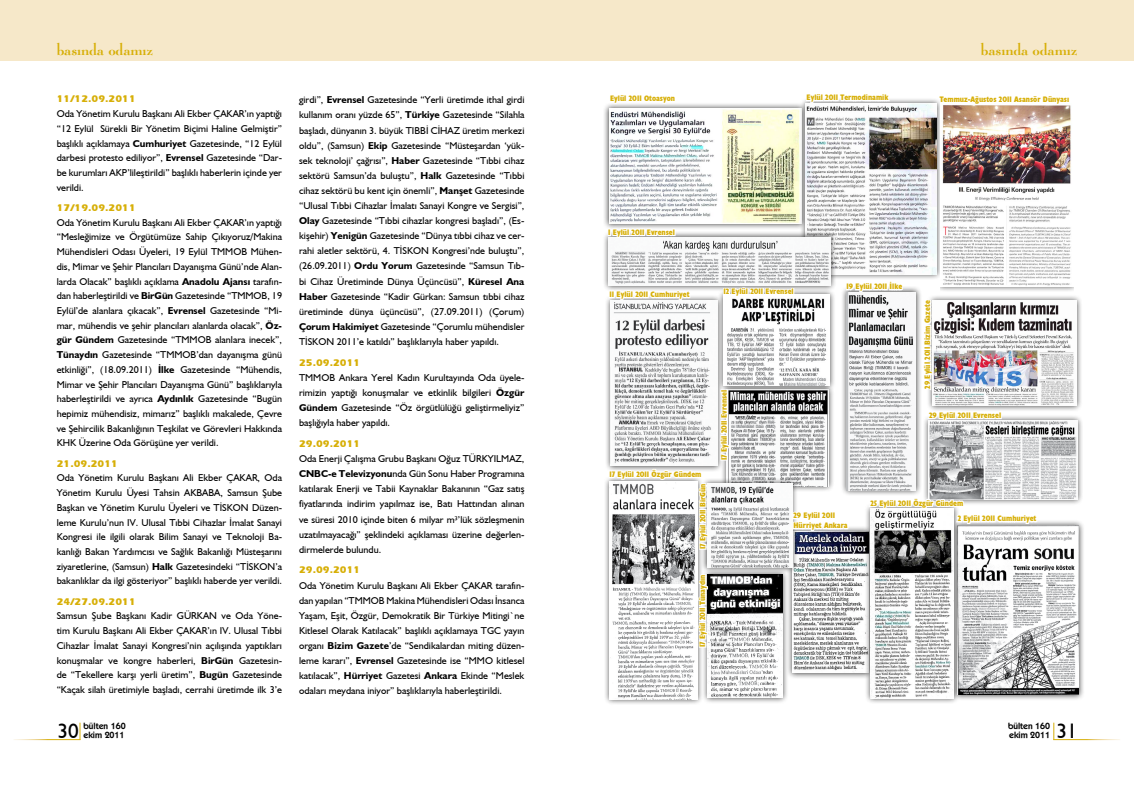
<style>
.page{position:relative;width:1134px;height:794px;background:#fff}
.page>*{position:absolute;margin:0;border:0;box-sizing:border-box;transform-origin:0 0}
.t1{font:21px "Humanist 521 BT";color:#000}
.t2{font:16px "Lucian BT";letter-spacing:-.01em;color:#d7af07}
.t3{font:10px/14.7px "Humanist 521 BT";color:#000;text-align:justify}
.t4{font:700 10px "TR Erie";color:#d7af07}
.t5{font:600 9px/9px "Kabel IT Cby BT";color:#000}
.t6{font:700 condensed 8px/10px "Humanist 521 BT Xtra";color:#d7af07}
.s1{font-weight:700}
</style>
<div class="page">
<div style="left:0;top:0;width:1134px;height:60px;background:#f6e8c9"></div>
<svg style="left:79px;top:722px;width:1px;height:17px"></svg>
<svg style="left:1053px;top:722px;width:1px;height:17px"></svg>
<div style="left:786px;top:526px;width:88px;height:153px;background:#000;opacity:.75"></div>
<img style="left:793px;top:531px;width:72px;height:142px">
<div style="left:923px;top:414px;width:160px;height:92px;background:#000;opacity:.75"></div>
<img style="left:929px;top:420px;width:148px;height:79px">
<div style="left:720px;top:383px;width:115px;height:109px;background:#000;opacity:.75"></div>
<img style="left:726px;top:392px;width:103px;height:94px">
<div style="left:603px;top:102px;width:205px;height:128px;background:#000;opacity:.75"></div>
<img style="left:609px;top:108px;width:191px;height:115px">
<div style="left:800px;top:97px;width:143px;height:183px;background:#000;opacity:.75"></div>
<img style="left:806px;top:103px;width:131px;height:171px">
<div style="left:603px;top:231px;width:234px;height:61px;background:#000;opacity:.75"></div>
<img style="left:609px;top:237px;width:222px;height:48px">
<div style="left:951px;top:519px;width:134px;height:182px;background:#000;opacity:.75"></div>
<img style="left:960px;top:525px;width:119px;height:170px">
<div style="left:605px;top:294px;width:118px;height:178px;background:#000;opacity:.75"></div>
<img style="left:611px;top:300px;width:106px;height:166px">
<div style="left:717px;top:289px;width:119px;height:103px;background:#000;opacity:.75"></div>
<img style="left:724px;top:295px;width:106px;height:91px">
<div style="left:701px;top:478px;width:97px;height:95px;background:#000;opacity:.75"></div>
<img style="left:707px;top:484px;width:85px;height:83px">
<div style="left:604px;top:475px;width:99px;height:230px;background:#000;opacity:.75"></div>
<img style="left:610px;top:550px;width:87px;height:149px">
<div style="left:702px;top:569px;width:87px;height:135px;background:#000;opacity:.75"></div>
<img style="left:708px;top:575px;width:74px;height:122px">
<div style="left:840px;top:286px;width:82px;height:211px;background:#000;opacity:.75"></div>
<img style="left:846px;top:292px;width:70px;height:198px">
<div style="left:865px;top:502px;width:95px;height:202px;background:#000;opacity:.75"></div>
<img style="left:871px;top:533px;width:83px;height:165px">
<div style="left:926px;top:294px;width:156px;height:117px;background:#000;opacity:.75"></div>
<img style="left:932px;top:300px;width:144px;height:105px">
<svg style="left:608px;top:102px;width:69px;height:11px"></svg>
<svg style="left:805px;top:97px;width:87px;height:15px"></svg>
<svg style="left:608px;top:226px;width:68px;height:40px"></svg>
<svg style="left:609px;top:288px;width:83px;height:21px"></svg>
<svg style="left:722px;top:286px;width:72px;height:39px"></svg>
<svg style="left:921px;top:298px;width:24px;height:94px"></svg>
<svg style="left:790px;top:509px;width:60px;height:31px"></svg>
<svg style="left:718px;top:389px;width:39px;height:71px"></svg>
<svg style="left:696px;top:573px;width:24px;height:74px"></svg>
<svg style="left:609px;top:467px;width:111px;height:83px"></svg>
<svg style="left:925px;top:409px;width:77px;height:40px"></svg>
<svg style="left:867px;top:496px;width:172px;height:37px"></svg>
<div style="left:941px;top:103px;width:132px;height:188px;background:#000;opacity:.75"></div>
<img style="left:941px;top:103px;width:132px;height:183px">
<svg style="left:938px;top:97px;width:132px;height:16px"></svg>
<svg style="left:845px;top:278px;width:59px;height:23px"></svg>
<h2 class="t2" style="left:57px;top:40px;width:98px">basında odamız</h2>
<p class="t4" style="left:57px;top:93px;width:81px">11/12.09.2011</p>
<p class="t3" style="left:57px;top:106px;width:227px">Oda Yönetim Kurulu Başkanı Ali Ekber ÇAKAR’ın yaptığı “12 Eylül Sürekli Bir Yönetim Biçimi Haline Gelmiştir” başlıklı açıklamaya <span class="s1">Cumhuriyet</span> Gazetesinde, “12 Eylül darbesi protesto ediliyor”, <span class="s1">Evrensel</span> Gazetesinde “Dar&shy;be kurumları AKP’lileştirildi” başlıklı haberlerin içinde yer verildi.</p>
<p class="t4" style="left:57px;top:202px;width:81px">17/19.09.2011</p>
<p class="t3" style="left:57px;top:215px;width:227px">Oda Yönetim Kurulu Başkanı Ali Ekber ÇAKAR’ın yaptığı “Mesleğimize ve Örgütümüze Sahip Çıkıyoruz/Makina Mühendisleri Odası Üyeleri, 19 Eylül TMMOB Mühen&shy;dis, Mimar ve Şehir Plancıları Dayanışma Günü’nde Alan&shy;larda Olacak” başlıklı açıklama <span class="s1">Anadolu Ajansı</span> tarafın&shy;dan haberleştirildi ve <span class="s1">BirGün</span> Gazetesinde “TMMOB, 19<br>Eylül’de alanlara çıkacak”, <span class="s1">Evrensel</span> Gazetesinde “Mi&shy;mar, mühendis ve şehir plancıları alanlarda olacak”, <span class="s1">Öz&shy;gür Gündem</span> Gazetesinde “TMMOB alanlara inecek”, <span class="s1">Tünaydın</span> Gazetesinde “TMMOB’dan dayanışma günü etkinliği”, (18.09.2011) <span class="s1">İlke</span> Gazetesinde “Mühendis, Mimar ve Şehir Plancıları Dayanışma Günü” başlıklarıyla haberleştirildi ve ayrıca <span class="s1">Aydınlık</span> Gazetesinde “Bugün hepimiz mühendisiz, mimarız” başlıklı makalede, Çevre ve Şehircilik Bakanlığının Teşkilat ve Görevleri Hakkında KHK Üzerine Oda Görüşüne yer verildi.</p>
<p class="t4" style="left:57px;top:457px;width:63px">21.09.2011</p>
<p class="t3" style="left:57px;top:470px;width:227px">Oda Yönetim Kurulu Başkanı Ali Ekber ÇAKAR, Oda Yönetim Kurulu Üyesi Tahsin AKBABA, Samsun Şube Başkan ve Yönetim Kurulu Üyeleri ve TİSKON Düzen&shy;leme Kurulu’nun IV. Ulusal Tıbbi Cihazlar İmalat Sanayi Kongresi ile ilgili olarak Bilim Sanayi ve Teknoloji Ba&shy;kanlığı Bakan Yardımcısı ve Sağlık Bakanlığı Müsteşarını ziyaretlerine, (Samsun) <span class="s1">Halk</span> Gazetesindeki “TİSKON’a bakanlıklar da ilgi gösteriyor” başlıklı haberde yer verildi.</p>
<p class="t4" style="left:57px;top:595px;width:81px">24/27.09.2011</p>
<p class="t3" style="left:57px;top:608px;width:227px">Samsun Şube Başkanı Kadir GÜRKAN ve Oda Yöne&shy;tim Kurulu Başkanı Ali Ekber ÇAKAR’ın IV. Ulusal Tıbbi Cihazlar İmalat Sanayi Kongresi’nin açılışında yaptıkları konuşmalar ve kongre haberleri, <span class="s1">BirGün</span> Gazetesin&shy;de “Tekellere karşı yerli üretim”, <span class="s1">Bugün</span> Gazetesinde “Kaçak silah üretimiyle başladı, cerrahi üretimde ilk 3’e</p>
<p class="t3" style="left:299px;top:92px;width:227px;line-height:15.1px">girdi”, <span class="s1">Evrensel</span> Gazetesinde “Yerli üretimde ithal girdi kullanım oranı yüzde 65”, <span class="s1">Türkiye</span> Gazetesinde “Silahla başladı, dünyanın 3. büyük TIBBİ CİHAZ üretim merkezi oldu”, (Samsun) <span class="s1">Ekip</span> Gazetesinde “Müsteşardan ‘yük&shy;sek teknoloji’ çağrısı”, <span class="s1">Haber</span> Gazetesinde “Tıbbi cihaz sektörü Samsun’da buluştu”, <span class="s1">Halk</span> Gazetesinde “Tıbbi cihaz sektörü bu kent için önemli”, <span class="s1">Manşet</span> Gazetesinde “Ulusal Tıbbi Cihazlar İmalatı Sanayi Kongre ve Sergisi”, <span class="s1">Olay</span> Gazetesinde “Tıbbi cihazlar kongresi başladı”, (Es&shy;kişehir) <span class="s1">Yenigün</span> Gazetesinde “Dünya tıbbi cihaz ve cer&shy;rahi aletler sektörü, 4. TİSKON Kongresi’nde buluştu”, (26.09.2011) <span class="s1">Ordu Yorum</span> Gazetesinde “Samsun Tıb&shy;bi Cihaz Üretiminde Dünya Üçüncüsü”, <span class="s1">Küresel Ana Haber</span> Gazetesinde “Kadir Gürkan: Samsun tıbbi cihaz üretiminde dünya üçüncüsü”, (27.09.2011) (Çorum)<br><span class="s1">Çorum Hakimiyet</span> Gazetesinde “Çorumlu mühendisler TİSKON 2011’e katıldı” başlıklarıyla haber yapıldı.</p>
<p class="t4" style="left:299px;top:356px;width:63px">25.09.2011</p>
<p class="t3" style="left:299px;top:370px;width:227px;line-height:15.1px">TMMOB Ankara Yerel Kadın Kurultayında Oda üyele&shy;rimizin yaptığı konuşmalar ve etkinlik bilgileri <span class="s1">Özgür Gündem</span> Gazetesinde “Öz örgütlülüğü geliştirmeliyiz” başlığıyla haber yapıldı.</p>
<p class="t4" style="left:299px;top:438px;width:63px">29.09.2011</p>
<p class="t3" style="left:299px;top:451px;width:227px;line-height:15.1px">Oda Enerji Çalışma Grubu Başkanı Oğuz TÜRKYILMAZ, <span class="s1">CNBC-e Televizyonu</span>nda Gün Sonu Haber Programına katılarak Enerji ve Tabii Kaynaklar Bakanının “Gaz satış fiyatlarında indirim yapılmaz ise, Batı Hattından alınan ve süresi 2010 içinde biten 6 milyar m³’lük sözleşmenin uzatılmayacağı” şeklindeki açıklaması üzerine değerlen&shy;dirmelerde bulundu.</p>
<p class="t4" style="left:299px;top:564px;width:63px">29.09.2011</p>
<p class="t3" style="left:299px;top:577px;width:227px;line-height:15.1px">Oda Yönetim Kurulu Başkanı Ali Ekber ÇAKAR tarafın&shy;dan yapılan “TMMOB Makina Mühendisleri Odası İnsanca Yaşam, Eşit, Özgür, Demokratik Bir Türkiye Mitingi`ne Kitlesel Olarak Katılacak” başlıklı açıklamaya TGC yayın organı <span class="s1">Bizim Gazete</span>’de “Sendikalardan miting düzen&shy;leme kararı”, <span class="s1">Evrensel</span> Gazetesinde ise “MMO kitlesel katılacak”, <span class="s1">Hürriyet</span> Gazetesi <span class="s1">Ankara</span> Ekinde “Meslek odaları meydana iniyor” başlıklarıyla haberleştirildi.</p>
<p class="t6" style="left:610px;top:93px;width:67px">Eylül 2011 Otoasyon</p>
<p class="t6" style="left:806px;top:92px;width:83px">Eylül 2011 Termodinamik</p>
<h2 class="t2" style="left:981px;top:40px;width:98px">basında odamız</h2>
<p class="t6" style="left:940px;top:94px;width:131px">Temmuz-Ağustos 2011 Asansör Dünyası</p>
<p class="t6" style="left:608px;top:227px;width:68px">1 Eylül 2011 Evrensel</p>
<p class="t6" style="left:609px;top:289px;width:81px">11 Eylül 2011 Cumhuriyet</p>
<p class="t6" style="left:723px;top:286px;width:72px">12 Eylül 2011 Evrensel</p>
<p class="t6" style="left:609px;top:469px;width:93px">17 Eylül 2011 Özgür Gündem</p>
<p class="t6" style="left:719px;top:460px;width:72px;rotate:-90deg">17 Eylül 2011 Evrensel</p>
<p class="t6" style="left:846px;top:281px;width:57px">19 Eylül 2011 İlke</p>
<p class="t6" style="left:922px;top:389px;width:90px;rotate:-90deg">29 Eylül 2011 Bizim Gazete</p>
<p class="t6" style="left:929px;top:410px;width:74px">29 Eylül 2011 Evrensel</p>
<p class="t6" style="left:698px;top:549px;width:67px;rotate:-90deg">17 Eylül 2011 BirGün</p>
<p class="t6" style="left:697px;top:647px;width:74px;rotate:-90deg">17 Eylül 2011 Tünaydın</p>
<p class="t6" style="left:793px;top:510px;width:56px">29 Eylül 2011<br>Hürriyet Ankara</p>
<p class="t6" style="left:870px;top:498px;width:94px">25 Eylül 2011 Özgür Gündem</p>
<p class="t6" style="left:958px;top:513px;width:80px">2 Eylül 2011 Cumhuriyet</p>
<h1 class="t1" style="left:58px;top:717px;width:23px">30</h1>
<p class="t5" style="left:84px;top:721px;width:44px">bülten 160 ekim 2011</p>
<h1 class="t1" style="left:1056px;top:717px;width:23px">31</h1>
<p class="t5" style="left:1008px;top:721px;width:44px">bülten 160 ekim 2011</p>
</div>
